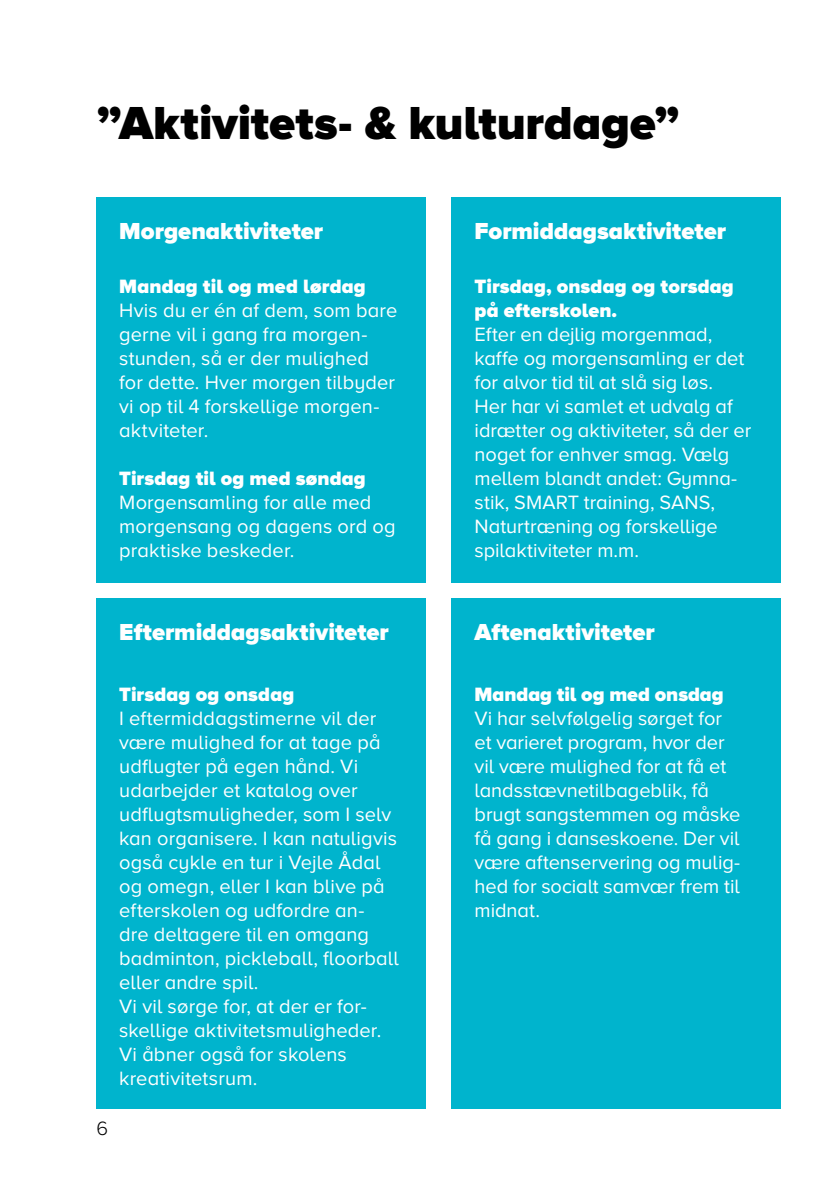
<style>
.page{position:relative;width:840px;height:1191px;background:#fff}
.page>*{position:absolute;margin:0;border:0;box-sizing:border-box;transform-origin:0 0}
.t1{font:900 48px "Proxima Nova A";color:#000}
.t2{font:900 24px "Proxima Nova A";color:#fff}
.t3{font:20px/24px "Proxima Nova A";letter-spacing:.005em;color:#fff}
.t4{font:900 20px/24px "Proxima Nova A";letter-spacing:.005em;color:#fff}
.t5{font:300 20px "Proxima Nova A";color:#000}
</style>
<div class="page">
<div style="left:96px;top:197px;width:329px;height:385px;background:#00b4cd"></div>
<div style="left:451px;top:197px;width:329px;height:385px;background:#00b4cd"></div>
<div style="left:96px;top:598px;width:329px;height:510px;background:#00b4cd"></div>
<div style="left:451px;top:598px;width:329px;height:510px;background:#00b4cd"></div>
<h1 class="t1" style="left:96px;top:95px;width:584px">”Aktivitets- &amp; kulturdage”</h1>
<p class="t2" style="left:119px;top:216px;width:205px">Morgenaktiviteter</p>
<p class="t4" style="left:119px;top:274px;width:248px">Mandag til og med lørdag</p>
<p class="t3" style="left:119px;top:298px;width:279px">Hvis du er én af dem, som bare gerne vil i gang fra morgen&shy;stunden, så er der mulighed for dette. Hver morgen tilbyder vi op til 4 forskellige morgen&shy;aktviteter.</p>
<p class="t4" style="left:119px;top:466px;width:248px">Tirsdag til og med søndag</p>
<p class="t3" style="left:119px;top:490px;width:278px">Morgensamling for alle med morgensang og dagens ord og praktiske beskeder.</p>
<p class="t2" style="left:119px;top:617px;width:271px">Eftermiddagsaktiviteter</p>
<p class="t4" style="left:119px;top:682px;width:176px">Tirsdag og onsdag</p>
<p class="t3" style="left:119px;top:706px;width:281px">I eftermiddagstimerne vil der være mulighed for at tage på udflugter på egen hånd. Vi udarbejder et katalog over udflugtsmuligheder, som I selv kan organisere. I kan natuligvis også cykle en tur i Vejle Ådal og omegn, eller I kan blive på efterskolen og udfordre an&shy;dre deltagere til en omgang badminton, pickleball, floorball eller andre spil.<br>Vi vil sørge for, at der er for&shy;skellige aktivitetsmuligheder.<br>Vi åbner også for skolens kreativitetsrum.</p>
<p class="t5" style="left:96px;top:1117px;width:13px">6</p>
<p class="t2" style="left:474px;top:216px;width:253px">Formiddagsaktiviteter</p>
<p class="t4" style="left:474px;top:274px;width:261px">Tirsdag, onsdag og torsdag på efterskolen.</p>
<p class="t3" style="left:474px;top:322px;width:278px">Efter en dejlig morgenmad, kaffe og morgensamling er det for alvor tid til at slå sig løs.<br>Her har vi samlet et udvalg af idrætter og aktiviteter, så der er noget for enhver smag. Vælg mellem blandt andet: Gymna&shy;stik, SMART training, SANS,<br>Naturtræning og forskellige spilaktiviteter m.m.</p>
<p class="t2" style="left:474px;top:617px;width:182px">Aftenaktiviteter</p>
<p class="t4" style="left:474px;top:682px;width:250px">Mandag til og med onsdag</p>
<p class="t3" style="left:474px;top:706px;width:267px">Vi har selvfølgelig sørget for et varieret program, hvor der vil være mulighed for at få et landsstævnetilbageblik, få brugt sangstemmen og måske få gang i danseskoene. Der vil være aftenservering og mulig&shy;hed for socialt samvær frem til midnat.</p>
</div>
